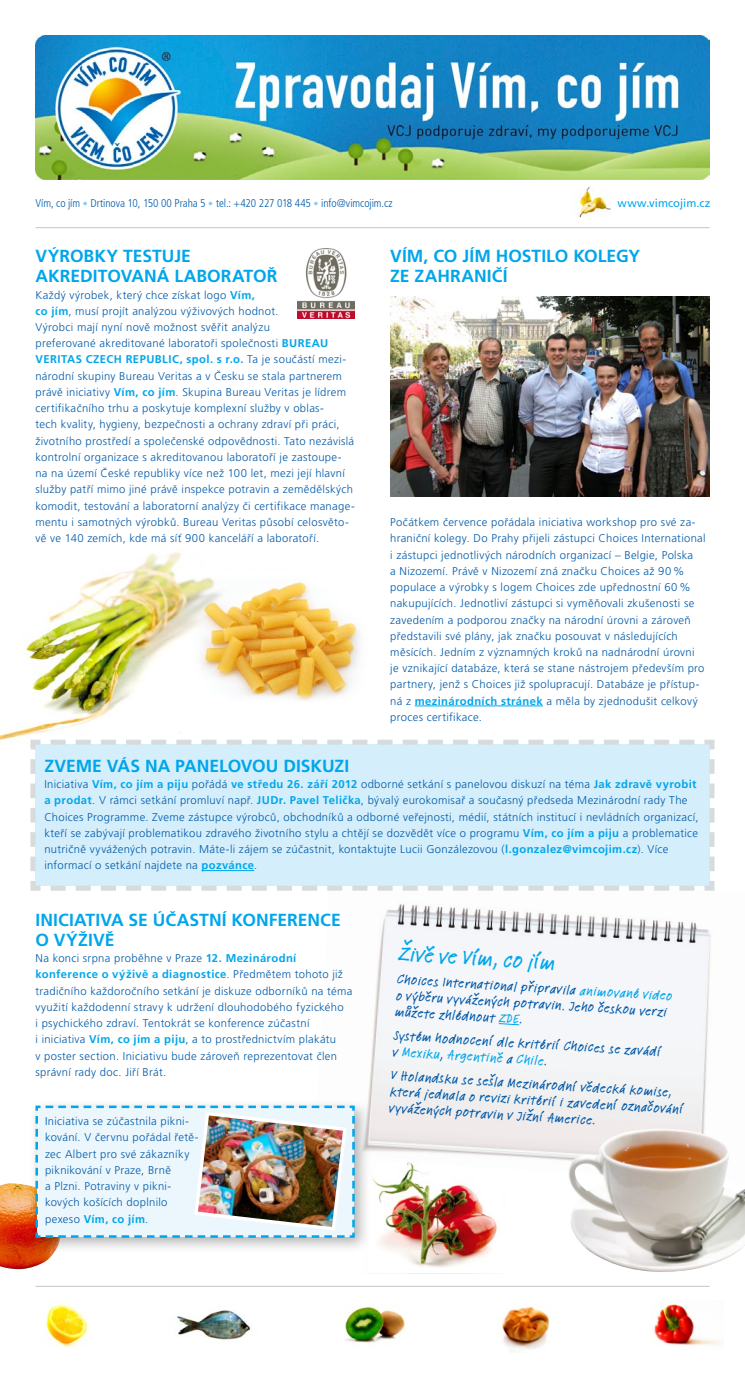
<style>
.page{position:relative;width:745px;height:1382px;background:#fff}
.page>*{position:absolute;margin:0;border:0;box-sizing:border-box;transform-origin:0 0}
.t1{font:500 22.5px "Feltpen LTCE";color:#00a6eb}
.t2{font:700 17.5px/20px "Frutiger CE";color:#00a6eb}
.t3{font:500 13.75px/16.1px "Feltpen LTCE";color:#005aa9}
.t4{font:300 11.25px/16.2px "Frutiger CE";letter-spacing:.025em;color:#005aa9}
.t5{font:300 condensed 11.25px "Frutiger CE";letter-spacing:-.01em;color:#005aa9}
.t6{font:11.25px "Frutiger CE";letter-spacing:.005em;color:#00a6eb}
.s1{font-size:10px;color:#81d0f4}
.s2{font-weight:700;color:#00a6eb}
.s3{color:#00a6eb}
</style>
<div class="page">
<img style="left:368px;top:904px;width:343px;height:256px">
<svg style="left:30px;top:739px;width:685px;height:152px;background:#d5edf9"></svg>
<img style="left:0;top:552px;width:232px;height:222px">
<img style="left:577px;top:187px;width:34px;height:31px">
<img style="left:35px;top:35px;width:674px;height:144px">
<hr style="left:35px;top:227px;width:674px;height:1px;background:#c3c5c8">
<img style="left:565px;top:1129px;width:179px;height:143px">
<img style="left:0;top:1184px;width:12px;height:85px">
<img style="left:188px;top:567px;width:171px;height:138px">
<img style="left:345px;top:1306px;width:60px;height:37px">
<img style="left:176px;top:1310px;width:75px;height:30px">
<img style="left:654px;top:1303px;width:69px;height:43px">
<img style="left:45px;top:1304px;width:43px;height:43px">
<img style="left:501px;top:1306px;width:49px;height:46px">
<hr style="left:35px;top:1286px;width:674px;height:1px;background:#c3c5c8">
<img style="left:371px;top:1154px;width:135px;height:113px">
<hr style="left:414px;top:706px;width:128px;height:1px;background:#00a6eb">
<img style="left:297px;top:248px;width:57px;height:71px">
<img style="left:390px;top:297px;width:319px;height:200px">
<hr style="left:201px;top:870px;width:53px;height:1px;background:#00a6eb">
<div style="left:29px;top:1099px;width:342px;height:155px;background:#000;opacity:.3"></div>
<svg style="left:34px;top:1104px;width:322px;height:135px"></svg>
<img style="left:35px;top:1106px;width:319px;height:132px">
<svg style="left:497px;top:1023px;width:22px;height:2px"></svg>
<p class="t5" style="left:35px;top:197px;width:358px">Vím, co jím <span class="s1">•</span> Drtinova 10, 150 00 Praha 5 <span class="s1">•</span> tel.: +420 227 018 445 <span class="s1">•</span> info@vimcojim.cz</p>
<p class="t6" style="left:617px;top:197px;width:94px">www.vimcojim.cz</p>
<h2 class="t2" style="left:35px;top:246px;width:243px">VÝROBKY TESTUJE<br>AKREDITOVANÁ LABORATOŘ</h2>
<p class="t4" style="left:35px;top:286px;width:320px">Každý výrobek, který chce získat logo <span class="s2">Vím,<br>co jím</span>, musí projít analýzou výživových hodnot.<br>Výrobci mají nyní nově možnost svěřit analýzu<br>preferované akreditované laboratoři společnosti <span class="s2">BUREAU VERITAS CZECH REPUBLIC, spol. s r.o.</span> Ta je součástí mezi&shy;národní skupiny Bureau Veritas a v Česku se stala partnerem právě iniciativy <span class="s2">Vím, co jím</span>. Skupina Bureau Veritas je lídrem certifikačního trhu a poskytuje komplexní služby v oblas-<br>tech kvality, hygieny, bezpečnosti a ochrany zdraví při práci, životního prostředí a společenské odpovědnosti. Tato nezávislá kontrolní organizace s akreditovanou laboratoří je zastoupe&shy;na na území České republiky více než 100 let, mezi její hlavní služby patří mimo jiné právě inspekce potravin a zemědělských komodit, testování a laboratorní analýzy či certifikace manage&shy;mentu i samotných výrobků. Bureau Veritas působí celosvěto&shy;vě ve 140 zemích, kde má síť 900 kanceláří a laboratoří.</p>
<h2 class="t2" style="left:390px;top:246px;width:251px">VÍM, CO JÍM HOSTILO KOLEGY<br>ZE ZAHRANIČÍ</h2>
<p class="t4" style="left:390px;top:514px;width:317px">Počátkem července pořádala iniciativa workshop pro své za&shy;hraniční kolegy. Do Prahy přijeli zástupci Choices International i zástupci jednotlivých národních organizací – Belgie, Polska<br>a Nizozemí. Právě v Nizozemí zná značku Choices až 90 % populace a výrobky s logem Choices zde upřednostní 60 % nakupujících. Jednotliví zástupci si vyměňovali zkušenosti se zavedením a podporou značky na národní úrovni a zároveň představili své plány, jak značku posouvat v následujících měsících. Jedním z významných kroků na nadnárodní úrovni je vznikající databáze, která se stane nástrojem především pro partnery, jenž s Choices již spolupracují. Databáze je přístup&shy;ná z <span class="s2">mezinárodních stránek</span> a měla by zjednodušit celkový proces certifikace.</p>
<h2 class="t2" style="left:44px;top:756px;width:306px">ZVEME VÁS NA PANELOVOU DISKUZI</h2>
<p class="t4" style="left:44px;top:776px;width:655px">Iniciativa <span class="s2">Vím, co jím a piju</span> pořádá <span class="s2">ve středu 26. září 2012</span> odborné setkání s panelovou diskuzí na téma <span class="s2">Jak zdravě vyrobit a prodat</span>. V rámci setkání promluví např. <span class="s2">JUDr. Pavel Telička</span>, bývalý eurokomisař a současný předseda Mezinárodní rady The Choices Programme. Zveme zástupce výrobců, obchodníků a odborné veřejnosti, médií, státních institucí i nevládních organizací, kteří se zabývají problematikou zdravého životního stylu a chtějí se dozvědět více o programu <span class="s2">Vím, co jím a piju</span> a problematice nutričně vyvážených potravin. Máte-li zájem se zúčastnit, kontaktujte Lucii Gonzálezovou (<span class="s2">l.gonzalez@vimcojim.cz</span>). Více informací o setkání najdete na <span class="s2">pozvánce</span>.</p>
<h2 class="t2" style="left:35px;top:910px;width:306px">INICIATIVA SE ÚČASTNÍ KONFERENCE<br>O VÝŽIVĚ</h2>
<p class="t4" style="left:35px;top:950px;width:318px">Na konci srpna proběhne v Praze <span class="s2">12. Mezinárodní konference o výživě a diagnostice</span>. Předmětem tohoto již tradičního každoročního setkání je diskuze odborníků na téma využití každodenní stravy k udržení dlouhodobého fyzického<br>i psychického zdraví. Tentokrát se konference zúčastní<br>i iniciativa <span class="s2">Vím, co jím a piju</span>, a to prostřednictvím plakátu<br>v poster section. Iniciativu bude zároveň reprezentovat člen správní rady doc. Jiří Brát.</p>
<p class="t4" style="left:45px;top:1113px;width:155px">Iniciativa se zúčastnila pikni&shy;kování. V červnu pořádal řetě&shy;zec Albert pro své zákazníky piknikování v Praze, Brně<br>a Plzni. Potraviny v pikni&shy;kových košících doplnilo pexeso <span class="s2">Vím, co jím</span>.</p>
<h1 class="t1" style="left:399px;top:937px;width:158px;rotate:4deg">Živě ve Vím, co jím</h1>
<p class="t3" style="left:397px;top:972px;width:277px;rotate:3deg">Choices International připravila <span class="s3">animované video </span>o výběru vyvážených potravin. Jeho českou verzi můžete zhlédnout <span class="s3">ZDE</span>.</p>
<p class="t3" style="left:393px;top:1028px;width:269px;line-height:15.8px;rotate:3deg">Systém hodnocení dle kritérií Choices se zavádí v <span class="s3">Mexiku</span>, <span class="s3">Argentině</span> a <span class="s3">Chile</span>.</p>
<p class="t3" style="left:391px;top:1068px;width:295px;rotate:3deg">V Holandsku se sešla Mezinárodní vědecká komise, která jednala o revizi kritérií i zavedení označování vyvážených potravin v Jižní Americe.</p>
</div>
